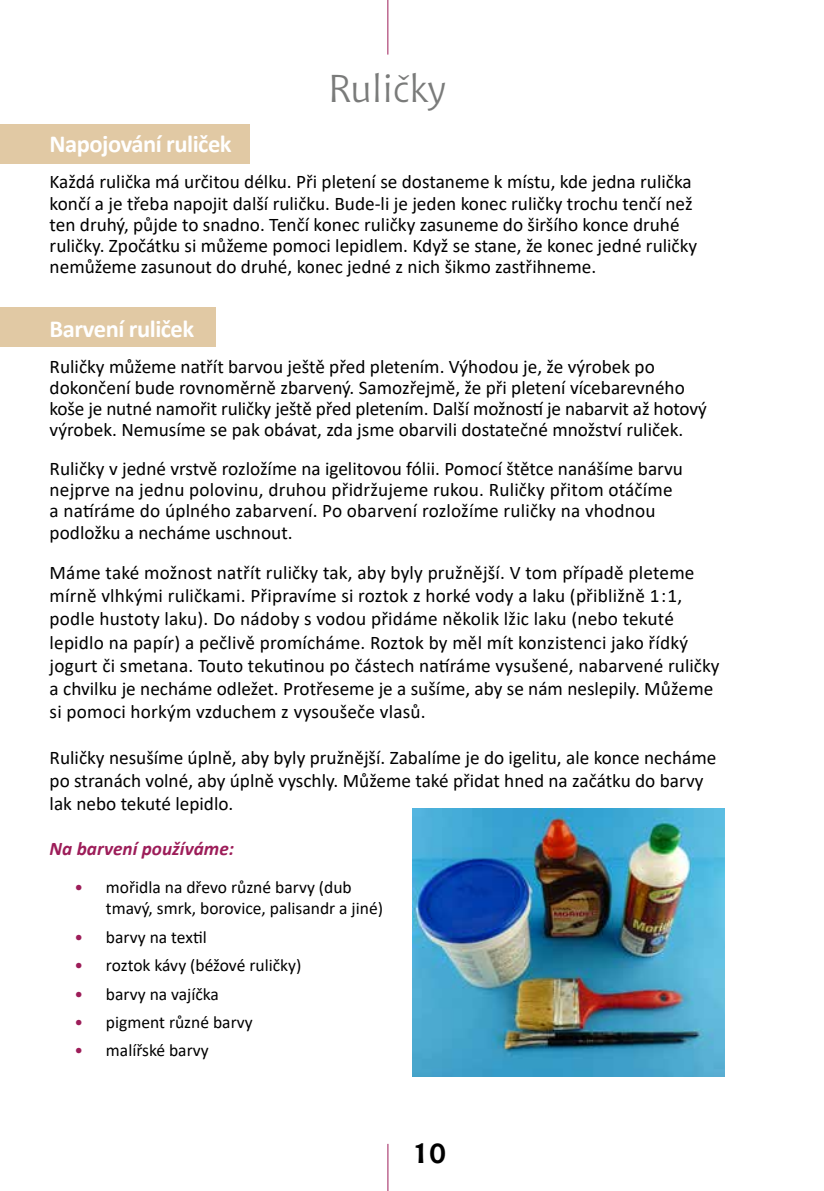
<style>
.page{position:relative;width:824px;height:1191px;background:#fff}
.page>*{position:absolute;margin:0;border:0;box-sizing:border-box;transform-origin:0 0}
.t1{font:38.5px "Chianti BT";letter-spacing:.01em;color:#7a7b7a}
.t2{font:700 28px "Chianti BT";color:#000}
.t3{font:700 24.5px "Calibri";letter-spacing:-.02em;color:#fff}
.t4{font:19.25px/21.2px "Calibri";color:#000}
.t5{font:italic 700 19.25px "Calibri";color:#9d1d59}
.t6{font:17.5px/21px "Calibri";color:#000}
.s1{color:#9d1d59}
</style>
<div class="page">
<hr style="left:387px;top:1143px;width:1px;height:48px;background:#9d1d59">
<hr style="left:387px;top:0;width:1px;height:55px;background:#9d1d59">
<div style="left:0;top:124px;width:249px;height:40px;background:#e1c9a4"></div>
<div style="left:0;top:307px;width:215px;height:40px;background:#e1c9a4"></div>
<img style="left:412px;top:809px;width:312px;height:267px">
<h1 class="t1" style="left:328px;top:66px;width:120px">Ruličky</h1>
<p class="t3" style="left:50px;top:127px;width:183px">Napojování ruliček</p>
<p class="t4" style="left:50px;top:171px;width:649px">Každá rulička má určitou délku. Při pletení se dostaneme k místu, kde jedna rulička končí a je třeba napojit další ruličku. Bude-li je jeden konec ruličky trochu tenčí než ten druhý, půjde to snadno. Tenčí konec ruličky zasuneme do širšího konce druhé ruličky. Zpočátku si můžeme pomoci lepidlem. Když se stane, že konec jedné ruličky nemůžeme zasunout do druhé, konec jedné z nich šikmo zastřihneme.</p>
<p class="t3" style="left:50px;top:311px;width:146px">Barvení ruliček</p>
<p class="t4" style="left:50px;top:355px;width:658px">Ruličky můžeme natřít barvou ještě před pletením. Výhodou je, že výrobek po dokončení bude rovnoměrně zbarvený. Samozřejmě, že při pletení vícebarevného koše je nutné namořit ruličky ještě před pletením. Další možností je nabarvit až hotový výrobek. Nemusíme se pak obávat, zda jsme obarvili dostatečné množství ruliček.</p>
<p class="t4" style="left:50px;top:457px;width:634px">Ruličky v jedné vrstvě rozložíme na igelitovou fólii. Pomocí štětce nanášíme barvu nejprve na jednu polovinu, druhou přidržujeme rukou. Ruličky přitom otáčíme a natíráme do úplného zabarvení. Po obarvení rozložíme ruličky na vhodnou podložku a necháme uschnout.</p>
<p class="t4" style="left:50px;top:561px;width:671px;line-height:23.1px">Máme také možnost natřít ruličky tak, aby byly pružnější. V tom případě pleteme mírně vlhkými ruličkami. Připravíme si roztok z horké vody a laku (přibližně 1 : 1, podle hustoty laku). Do nádoby s vodou přidáme několik lžic laku (nebo tekuté lepidlo na papír) a pečlivě promícháme. Roztok by měl mít konzistenci jako řídký jogurt či smetana. Touto tekutinou po částech natíráme vysušené, nabarvené ruličky a chvilku je necháme odležet. Protřeseme je a sušíme, aby se nám neslepily. Můžeme si pomoci horkým vzduchem z vysoušeče vlasů.</p>
<p class="t4" style="left:50px;top:745px;width:668px;line-height:23.1px">Ruličky nesušíme úplně, aby byly pružnější. Zabalíme je do igelitu, ale konce necháme po stranách volné, aby úplně vyschly. Můžeme také přidat hned na začátku do barvy lak nebo tekuté lepidlo.</p>
<p class="t5" style="left:50px;top:834px;width:186px">Na barvení používáme:</p>
<p class="t6" style="left:106px;top:876px;width:278px;text-indent:-32px"><span class="s1">•</span> mořidla na dřevo různé barvy (dub tmavý, smrk, borovice, palisandr a jiné)</p>
<p class="t6" style="left:74px;top:926px;width:134px"><span class="s1">•</span> barvy na textil</p>
<p class="t6" style="left:74px;top:954px;width:228px"><span class="s1">•</span> roztok kávy (béžové ruličky)</p>
<p class="t6" style="left:74px;top:982px;width:146px"><span class="s1">•</span> barvy na vajíčka</p>
<p class="t6" style="left:74px;top:1011px;width:180px"><span class="s1">•</span> pigment různé barvy</p>
<p class="t6" style="left:74px;top:1039px;width:136px"><span class="s1">•</span> malířské barvy</p>
<h2 class="t2" style="left:412px;top:1137px;width:36px">10</h2>
</div>
